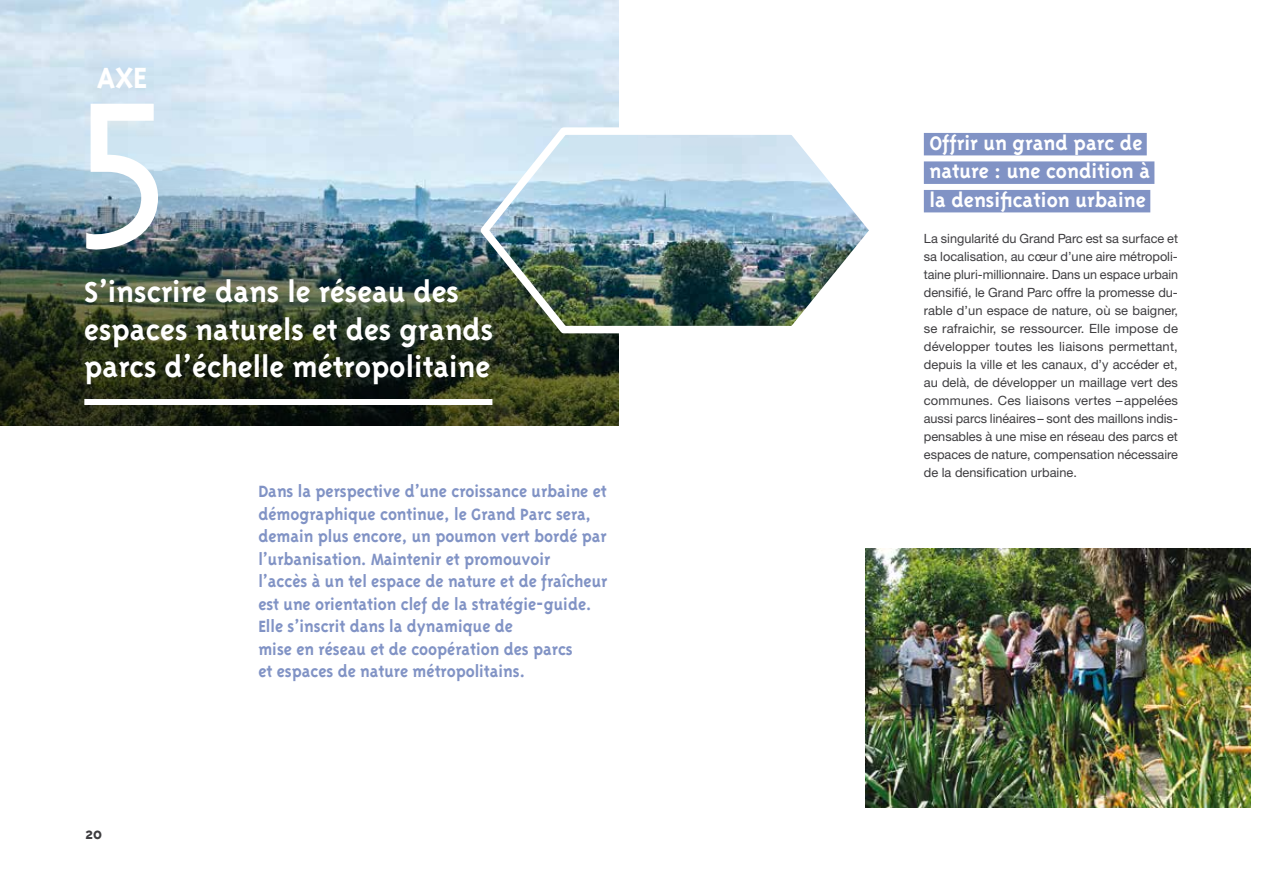
<style>
.page{position:relative;width:1263px;height:893px;background:#fff}
.page>*{position:absolute;margin:0;border:0;box-sizing:border-box;transform-origin:0 0}
.t1{font:300 240px "Triplex";color:#fff}
.t2{font:700 33.75px "Triplex";color:#fff}
.t3{font:700 33px/37.5px "Triplex";color:#fff}
.t4{font:700 22.5px/28.5px "Triplex";color:#fff}
.t5{font:700 18.75px/22.5px "Triplex";letter-spacing:-.005em;color:#8193c5}
.t6{font:700 18px "Triplex";color:#3e3d40}
.t7{font:12.75px/18px "Helvetica Neue CE";color:#3e3d40;text-align:justify}
</style>
<div class="page">
<img style="left:0;top:0;width:619px;height:425px">
<div style="left:924px;top:133px;width:223px;height:22px;background:#8193c5"></div>
<div style="left:924px;top:161px;width:230px;height:23px;background:#8193c5"></div>
<div style="left:924px;top:190px;width:226px;height:22px;background:#8193c5"></div>
<div style="left:84px;top:399px;width:408px;height:6px;background:#fff"></div>
<img style="left:865px;top:549px;width:385px;height:259px">
<img style="left:475px;top:124px;width:394px;height:216px">
<h2 class="t2" style="left:97px;top:59px;width:49px">AXE</h2>
<h1 class="t1" style="left:68px;top:7px;width:107px">5</h1>
<h3 class="t3" style="left:84px;top:273px;width:411px">S’inscrire dans le réseau des espaces naturels et des grands parcs d’échelle métropolitaine</h3>
<h3 class="t6" style="left:85px;top:823px;width:19px">20</h3>
<p class="t5" style="left:258px;top:480px;width:350px">Dans la perspective d’une croissance urbaine et démographique continue, le Grand Parc sera, demain plus encore, un poumon vert bordé par l’urbanisation. Maintenir et promouvoir<br>l’accès à un tel espace de nature et de fraîcheur est une orientation clef de la stratégie-guide.<br>Elle s’inscrit dans la dynamique de<br>mise en réseau et de coopération des parcs<br>et espaces de nature métropolitains.</p>
<h3 class="t4" style="left:924px;top:128px;width:228px">Offrir un grand parc de nature : une condition à la densification urbaine</h3>
<p class="t7" style="left:924px;top:230px;width:256px">La singularité du Grand Parc est sa surface et sa localisation, au cœur d’une aire métropoli&shy;taine pluri-millionnaire. Dans un espace urbain densifié, le Grand Parc offre la promesse du&shy;rable d’un espace de nature, où se baigner, se rafraichir, se ressourcer. Elle impose de développer toutes les liaisons permettant, depuis la ville et les canaux, d’y accéder et, au delà, de développer un maillage vert des communes. Ces liaisons vertes – appelées aussi parcs linéaires – sont des maillons indis&shy;pensables à une mise en réseau des parcs et espaces de nature, compensation nécessaire de la densification urbaine.</p>
</div>
